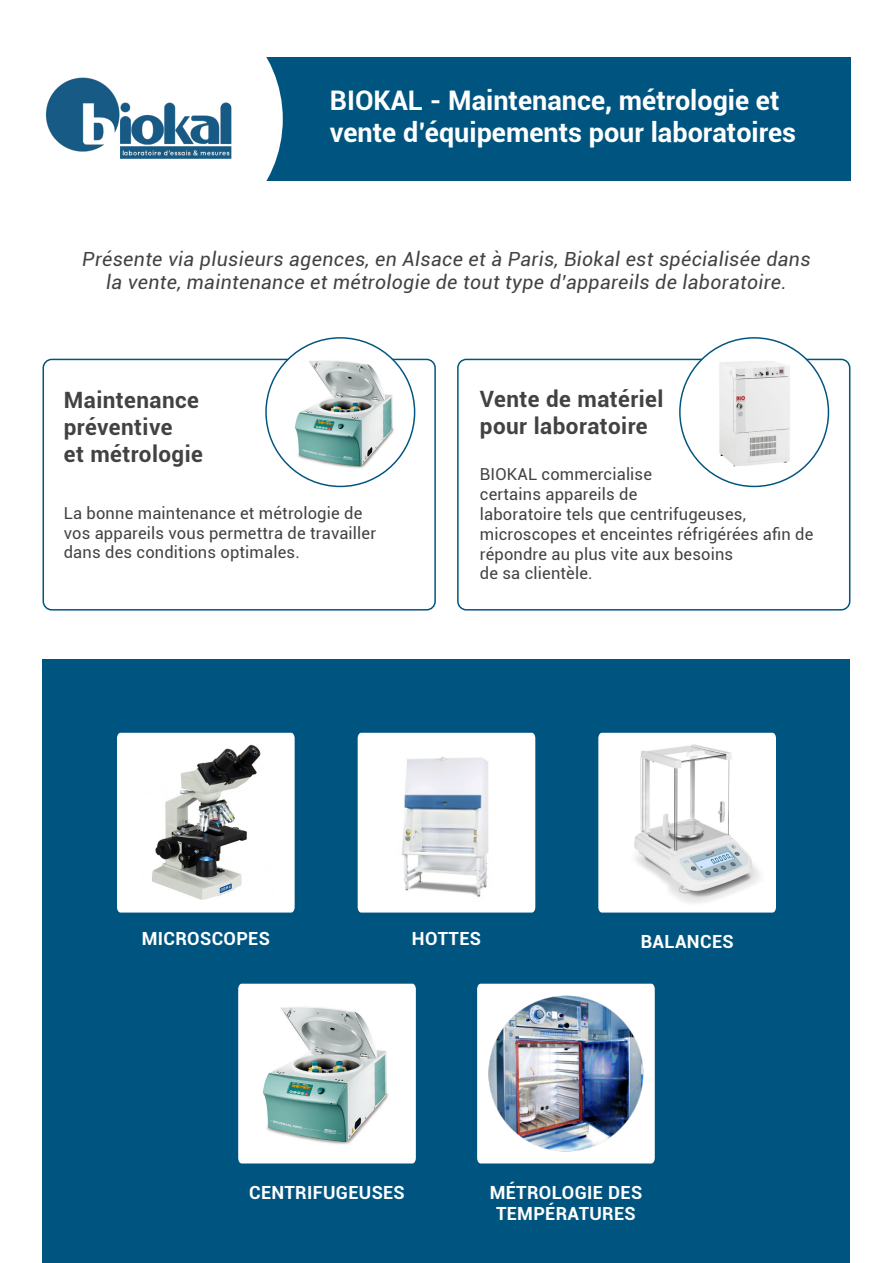
<style>
.page{position:relative;width:893px;height:1263px;background:#fff}
.page>*{position:absolute;margin:0;border:0;box-sizing:border-box;transform-origin:0 0}
.t1{font:700 27px/32.4px "Roboto";color:#fff}
.t2{font:700 22.5px "Roboto";letter-spacing:.02em;color:#424242}
.t3{font:italic 19.5px/23.4px "Roboto";letter-spacing:.02em;color:#424242;text-align:center}
.t4{font:700 18.15px "Roboto";letter-spacing:.02em;color:#fff}
.t5{font:16.5px/19.8px "Roboto";letter-spacing:.01em;color:#424242}
</style>
<div class="page">
<hr style="left:892px;top:183px;width:1px;height:517px;background:#f4f4f4">
<div style="left:0;top:57px;width:850px;height:124px;background:#005580"></div>
<div style="left:43px;top:659px;width:807px;height:604px;background:#005580"></div>
<svg style="left:189px;top:57px;width:94px;height:124px;background:#e2ecf0"></svg>
<div style="left:0;top:57px;width:189px;height:124px;background:#fff"></div>
<img style="left:43px;top:72px;width:204px;height:94px">
<div style="left:457px;top:359px;width:393px;height:251px;border:2px solid #005580;border-radius:9px"></div>
<div style="left:43px;top:359px;width:393px;height:251px;border:2px solid #005580;border-radius:9px"></div>
<div style="left:266px;top:338px;width:149px;height:148px;background:#fff;border-radius:50%"></div>
<img style="left:292px;top:356px;width:107px;height:119px">
<div style="left:680px;top:338px;width:148px;height:148px;background:#fff;border-radius:50%"></div>
<img style="left:701px;top:361px;width:106px;height:105px">
<svg style="left:117px;top:732px;width:178px;height:181px;background:#d5d7d7"></svg>
<svg style="left:357px;top:732px;width:179px;height:181px;background:#ebeef1"></svg>
<svg style="left:598px;top:732px;width:178px;height:181px;background:#edeeef"></svg>
<svg style="left:238px;top:983px;width:178px;height:181px;background:#d5e1e0"></svg>
<img style="left:477px;top:983px;width:178px;height:181px">
<p class="t1" style="left:330px;top:83px;width:468px">BIOKAL - Maintenance, métrologie et vente d’équipements pour laboratoires</p>
<p class="t3" style="left:82px;top:246px;width:730px">Présente via plusieurs agences, en Alsace et à Paris, Biokal est spécialisée dans la vente, maintenance et métrologie de tout type d’appareils de laboratoire.</p>
<p class="t2" style="left:64px;top:384px;width:137px">Maintenance</p>
<p class="t2" style="left:64px;top:411px;width:110px">préventive</p>
<p class="t2" style="left:64px;top:438px;width:141px">et métrologie</p>
<p class="t5" style="left:64px;top:502px;width:314px">La bonne maintenance et métrologie de vos appareils vous permettra de travailler dans des conditions optimales.</p>
<p class="t2" style="left:480px;top:383px;width:185px">Vente de matériel</p>
<p class="t2" style="left:480px;top:410px;width:169px">pour laboratoire</p>
<p class="t5" style="left:480px;top:464px;width:174px">BIOKAL commercialise</p>
<p class="t5" style="left:480px;top:484px;width:159px">certains appareils de</p>
<p class="t5" style="left:480px;top:504px;width:335px">laboratoire tels que centrifugeuses, microscopes et enceintes réfrigérées afin de répondre au plus vite aux besoins</p>
<p class="t5" style="left:480px;top:563px;width:114px">de sa clientèle.</p>
<p class="t4" style="left:142px;top:925px;width:130px">MICROSCOPES</p>
<p class="t4" style="left:412px;top:925px;width:71px">HOTTES</p>
<p class="t4" style="left:641px;top:928px;width:94px">BALANCES</p>
<p class="t4" style="left:249px;top:1179px;width:157px">CENTRIFUGEUSES</p>
<p class="t4" style="left:490px;top:1179px;width:154px">MÉTROLOGIE DES</p>
<p class="t4" style="left:496px;top:1201px;width:141px">TEMPÉRATURES</p>
</div>
